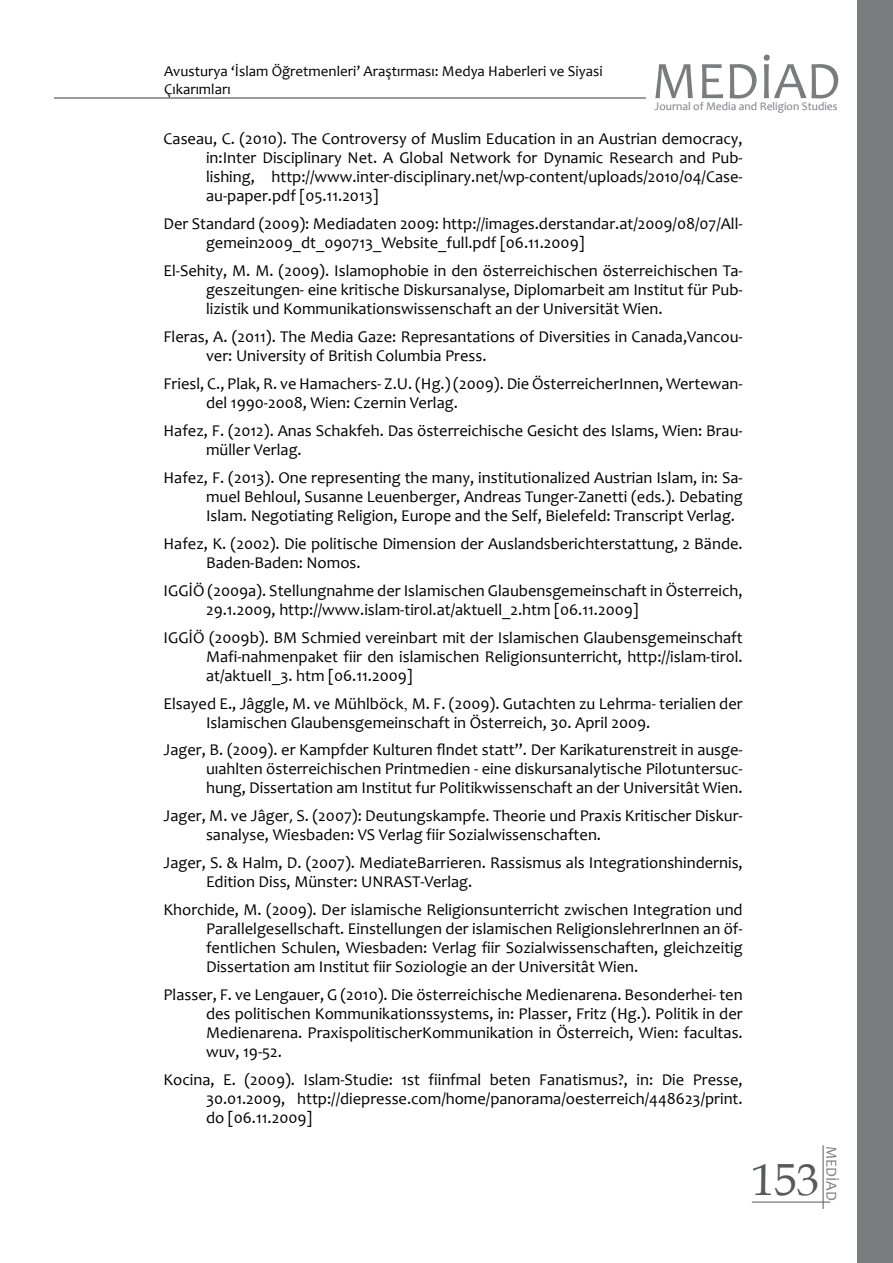
<style>
.page{position:relative;width:893px;height:1263px;background:#fff}
.page>*{position:absolute;margin:0;border:0;box-sizing:border-box;transform-origin:0 0}
.t1{font:53.25px "Candara";color:#7b7c7f}
.t2{font:45px "Book Antiqua";color:#58595b}
.t3{font:16.5px/19px "Candara";color:#000}
.t4{font:15.45px "Candara";color:#7b7c7f}
.t5{font:15px/18px "Candara";color:#000}
.t6{font:11.55px "Candara";color:#7b7c7f}
.s1{font-family:"Times New Roman"}
.s2{font-family:"Calibri"}
</style>
<div class="page">
<div style="left:858px;top:0;width:35px;height:1263px;background:#7b7c7f"></div>
<hr style="left:54px;top:97px;width:592px;height:2px;background:#7b7c7f">
<hr style="left:823px;top:1145px;width:1px;height:64px;background:#58595b">
<hr style="left:752px;top:1202px;width:78px;height:1px;background:#58595b">
<p class="t5" style="left:164px;top:62px;width:440px">Avusturya ‘İslam Öğretmenleri’ Araştırması: Medya Haberleri ve Siyasi<br>Çıkarımları</p>
<h1 class="t1" style="left:652px;top:47px;width:191px">MEDİAD</h1>
<p class="t6" style="left:655px;top:99px;width:185px">Journal of Media and Religion Studies</p>
<p class="t3" style="left:206px;top:129px;width:538px;text-align:justify;text-indent:-43px">Caseau, C. (2010). The Controversy of Muslim Education in an Austrian democracy, in:Inter Disciplinary Net. A Global Network for Dynamic Research and Pub&shy;lishing, http://www.inter-disciplinary.net/wp-content/uploads/2010/04/Case&shy;au-paper.pdf [05.11.2013]</p>
<p class="t3" style="left:206px;top:214px;width:538px;text-indent:-43px">Der Standard (2009): Mediadaten 2009: http://images.derstandar.at/2009/08/07/All&shy;gemein2009_dt_090713_Website_full.pdf [06.11.2009]</p>
<p class="t3" style="left:206px;top:261px;width:538px;text-align:justify;text-indent:-43px">El-Sehity, M. M. (2009). Islamophobie in den österreichischen österreichischen Ta&shy;geszeitungen- eine kritische Diskursanalyse, Diplomarbeit am Institut für Pub&shy;lizistik und Kommunikationswissenschaft an der Universität Wien.</p>
<p class="t3" style="left:206px;top:327px;width:538px;text-indent:-43px">Fleras, A. (2011). The Media Gaze: Represantations of Diversities in Canada,Vancou&shy;ver: University of British Columbia Press.</p>
<p class="t3" style="left:206px;top:374px;width:538px;text-indent:-43px">Friesl, C., Plak, R. ve Hamachers- Z.U. (Hg.) (2009). Die ÖsterreicherInnen, Wertewan&shy;del 1990-2008, Wien: Czernin Verlag.</p>
<p class="t3" style="left:206px;top:421px;width:538px;text-indent:-43px">Hafez, F. (2012). Anas Schakfeh. Das österreichische Gesicht des Islams, Wien: Brau&shy;müller Verlag.</p>
<p class="t3" style="left:206px;top:468px;width:538px;text-align:justify;text-indent:-43px">Hafez, F. (2013). One representing the many, institutionalized Austrian Islam, in: Sa&shy;muel Behloul, Susanne Leuenberger, Andreas Tunger-Zanetti (eds.). Debating Islam. Negotiating Religion, Europe and the Self, Bielefeld: Transcript Verlag.</p>
<p class="t3" style="left:206px;top:534px;width:538px;text-indent:-43px">Hafez, K. (2002). Die politische Dimension der Auslandsberichterstattung, 2 Bände.<br>Baden-Baden: Nomos.</p>
<p class="t3" style="left:206px;top:581px;width:538px;text-indent:-43px">IGGİÖ (2009a). Stellungnahme der Islamischen Glaubensgemeinschaft in Österreich,<br>29.1.2009, http://www.islam-tir0l.at/aktuell_2.htm [06.11.2009]</p>
<p class="t3" style="left:206px;top:627px;width:538px;text-align:justify;text-indent:-43px">IGGİÖ (2009b). BM Schmied vereinbart mit der Islamischen Glaubensgemeinschaft Mafi-nahmenpaket fiir den islamischen Religionsunterricht, http://islam-tir0l. at/aktuelI_3. htm [06.11.2009]</p>
<p class="t3" style="left:206px;top:693px;width:538px;text-indent:-43px">Elsayed E., Jâggle, M. ve Mühlböck<span class="s1">,</span> M. F. (2009). Gutachten zu Lehrma- terialien der<br>Islamischen Glaubensgemeinschaft in Österreich, 30. April 2009.</p>
<p class="t3" style="left:206px;top:740px;width:538px;text-align:justify;text-indent:-43px">Jager, B. (2009). er Kampfder Kulturen flndet statt”. Der Karikaturenstreit in ausge&shy;uıahlten österreichischen Printmedien - eine diskursanalytische Pilotuntersuc&shy;hung, Dissertation am Institut fur Politikwissenschaft an der Universitât Wien.</p>
<p class="t3" style="left:206px;top:806px;width:538px;text-indent:-43px">Jager, M. ve Jâger<span class="s2">,</span> S. (2007): Deutungskampfe. Theorie und Praxis Kritischer Diskur&shy;sanalyse, Wiesbaden: VS Verlag fiir Sozialwissenschaften.</p>
<p class="t3" style="left:206px;top:853px;width:538px;text-indent:-43px">Jager, S. &amp; Halm, D. (2007). MediateBarrieren. Rassismus als Integrationshindernis,<br>Edition Diss, Münster: UNRAST-Verlag.</p>
<p class="t3" style="left:206px;top:900px;width:538px;text-align:justify;text-indent:-43px">Khorchide, M. (2009). Der islamische Religionsunterricht zwischen Integration und Parallelgesellschaft. Einstellungen der islamischen Religionslehrerlnnen an öf&shy;fentlichen Schulen, Wiesbaden: Verlag fiir Sozialwissenschaften, gleichzeitig Dissertation am Institut fiir Soziologie an der Universitât Wien.</p>
<p class="t3" style="left:206px;top:985px;width:538px;text-align:justify;text-indent:-43px">Plasser, F. ve Lengauer, G (2010). Die österreichische Medienarena. Besonderhei- ten des politischen Kommunikationssystems, in: Plasser, Fritz (Hg.). Politik in der Medienarena. PraxispolitischerKommunikation in Österreich, Wien: facultas. wuv, 19-52.</p>
<p class="t3" style="left:206px;top:1070px;width:538px;text-align:justify;text-indent:-43px">Kocina, E. (2009). Islam-Studie: 1st fiinfmal beten Fanatismus?, in: Die Presse, 30.01.2009, http://diepresse.com/home/panorama/oesterreich/448623/print. do [06.11.2009]</p>
<h2 class="t2" style="left:752px;top:1148px;width:69px">153</h2>
<p class="t4" style="left:841px;top:1146px;width:56px;rotate:90deg">MEDİAD</p>
</div>
